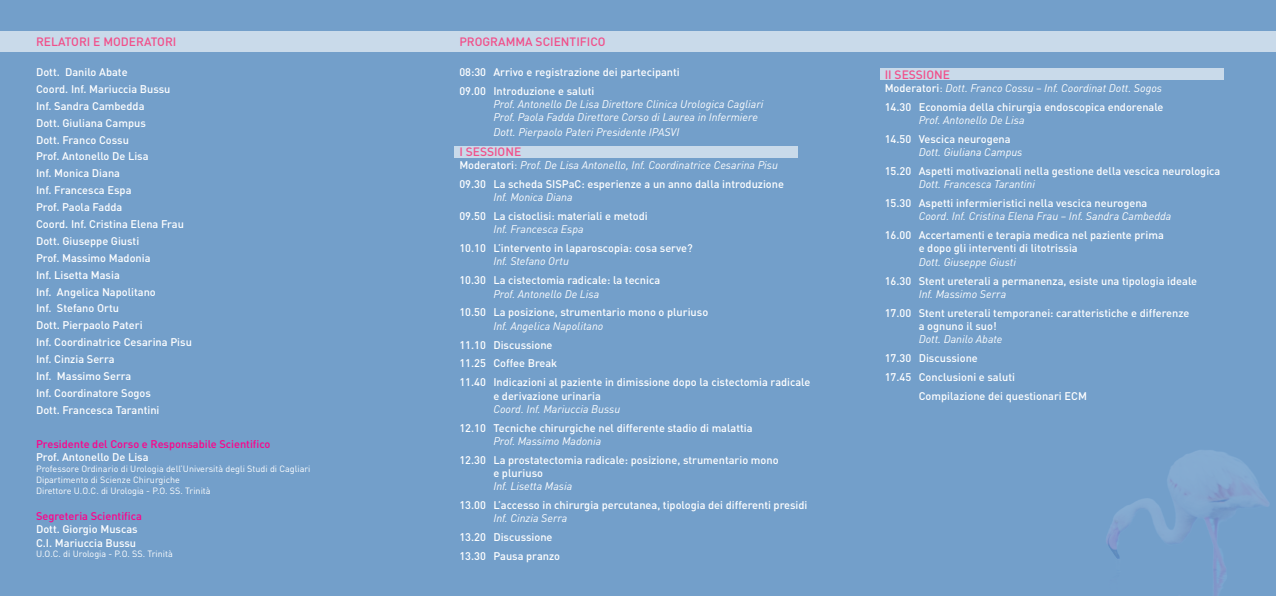
<style>
.page{position:relative;width:1276px;height:596px;background:#fff}
.page>*{position:absolute;margin:0;border:0;box-sizing:border-box;transform-origin:0 0}
.Normale{font:500 12px "DIN";color:#f14f8a}
.Normale-2{font:500 11px/13.2px "DIN";color:#fff}
.Normale-3{font:italic 11px/13.2px "DIN";color:#fff}
.Normale-4{font:500 11px/13.2px "DIN";color:#ff008a}
.Normale-5{font:9px "DIN";color:#fff}
.s1{color:#fff}
.s2{font-weight:500;font-style:normal}
.s3{font-style:normal}
.s4{font-weight:400;font-style:italic}
</style>
<div class="page">
<div style="left:0;top:0;width:1276px;height:595px;background:#739fca"></div>
<div style="left:0;top:32px;width:1276px;height:20px;background:#c9daea"></div>
<div style="left:454px;top:146px;width:344px;height:12px;background:#c9daea"></div>
<div style="left:880px;top:68px;width:344px;height:12px;background:#c9daea"></div>
<img style="left:1106px;top:450px;width:164px;height:145px">
<p class="Normale" style="left:36px;top:34px;width:142px">RELATORI E MODERATORI</p>
<p class="Normale" style="left:459px;top:34px;width:148px">PROGRAMMA SCIENTIFICO</p>
<p class="Normale-2" style="left:36px;top:65px;width:93px">Dott. Danilo Abate</p>
<p class="Normale-2" style="left:36px;top:82px;width:136px">Coord. Inf. Mariuccia Bussu</p>
<p class="Normale-2" style="left:36px;top:99px;width:110px">Inf. Sandra Cambedda</p>
<p class="Normale-2" style="left:36px;top:116px;width:111px">Dott. Giuliana Campus</p>
<p class="Normale-2" style="left:36px;top:132px;width:94px">Dott. Franco Cossu</p>
<p class="Normale-2" style="left:36px;top:149px;width:114px">Prof. Antonello De Lisa</p>
<p class="Normale-2" style="left:36px;top:166px;width:86px">Inf. Monica Diana</p>
<p class="Normale-2" style="left:36px;top:183px;width:97px">Inf. Francesca Espa</p>
<p class="Normale-2" style="left:36px;top:200px;width:88px">Prof. Paola Fadda</p>
<p class="Normale-2" style="left:36px;top:217px;width:149px">Coord. Inf. Cristina Elena Frau</p>
<p class="Normale-2" style="left:36px;top:234px;width:105px">Dott. Giuseppe Giusti</p>
<p class="Normale-2" style="left:36px;top:250px;width:116px">Prof. Massimo Madonia</p>
<p class="Normale-2" style="left:36px;top:267px;width:85px">Inf. Lisetta Masia</p>
<p class="Normale-2" style="left:36px;top:284px;width:121px">Inf. Angelica Napolitano</p>
<p class="Normale-2" style="left:36px;top:301px;width:84px">Inf. Stefano Ortu</p>
<p class="Normale-2" style="left:36px;top:318px;width:108px">Dott. Pierpaolo Pateri</p>
<p class="Normale-2" style="left:36px;top:335px;width:157px">Inf. Coordinatrice Cesarina Pisu</p>
<p class="Normale-2" style="left:36px;top:352px;width:80px">Inf. Cinzia Serra</p>
<p class="Normale-2" style="left:36px;top:369px;width:97px">Inf. Massimo Serra</p>
<p class="Normale-2" style="left:36px;top:385px;width:116px">Inf. Coordinatore Sogos</p>
<p class="Normale-2" style="left:36px;top:402px;width:125px">Dott. Francesca Tarantini</p>
<p class="Normale-4" style="left:36px;top:437px;width:236px">Presidente del Corso e Responsabile Scientifico<br><span class="s1">Prof. Antonello De Lisa</span></p>
<p class="Normale-5" style="left:36px;top:463px;width:276px">Professore Ordinario di Urologia dell’Università degli Studi di Cagliari</p>
<p class="Normale-5" style="left:36px;top:473px;width:145px">Dipartimento di Scienze Chirurgiche</p>
<p class="Normale-5" style="left:36px;top:484px;width:176px">Direttore U.O.C. di Urologia - P.O. SS. Trinità</p>
<p class="Normale-4" style="left:36px;top:509px;width:107px">Segreteria Scientifica</p>
<p class="Normale-2" style="left:36px;top:522px;width:103px">Dott. Giorgio Muscas</p>
<p class="Normale-2" style="left:36px;top:535px;width:102px">C.I. Mariuccia Bussu</p>
<p class="Normale-5" style="left:36px;top:548px;width:138px">U.O.C. di Urologia - P.O. SS. Trinità</p>
<p class="Normale-2" style="left:459px;top:65px;width:222px">08:30 Arrivo e registrazione dei partecipanti</p>
<p class="Normale-3" style="left:493px;top:84px;width:271px;text-indent:-34px"><span class="s2">09.00 Introduzione e saluti<br></span>Prof. Antonello De Lisa Direttore Clinica Urologica Cagliari</p>
<p class="Normale-3" style="left:493px;top:110px;width:266px">Prof. Paola Fadda Direttore Corso di Laurea in Infermiere</p>
<p class="Normale-3" style="left:493px;top:125px;width:187px">Dott. Pierpaolo Pateri Presidente IPASVI</p>
<p class="Normale" style="left:459px;top:144px;width:63px">I SESSIONE</p>
<p class="Normale-3" style="left:459px;top:158px;width:320px"><span class="s2">Moderatori</span><span class="s3">:</span> Prof. De Lisa Antonello, Inf. Coordinatrice Cesarina Pisu</p>
<p class="Normale-2" style="left:493px;top:177px;width:292px;text-indent:-34px">09.30 La scheda SISPaC: esperienze a un anno dalla introduzione<br><span class="s4">Inf. Monica Diana</span></p>
<p class="Normale-2" style="left:493px;top:209px;width:156px;text-indent:-34px">09.50 La cistoclisi: materiali e metodi<br><span class="s4">Inf. Francesca Espa</span></p>
<p class="Normale-2" style="left:493px;top:241px;width:201px;text-indent:-34px">10.10 L’intervento in laparoscopia: cosa serve?<br><span class="s4">Inf. Stefano Ortu</span></p>
<p class="Normale-2" style="left:493px;top:273px;width:168px;text-indent:-34px">10.30 La cistectomia radicale: la tecnica<br><span class="s4">Prof. Antonello De Lisa</span></p>
<p class="Normale-2" style="left:493px;top:305px;width:216px;text-indent:-34px">10.50 La posizione, strumentario mono o pluriuso<br><span class="s4">Inf. Angelica Napolitano</span></p>
<p class="Normale-2" style="left:459px;top:337px;width:95px">11.10 Discussione</p>
<p class="Normale-2" style="left:459px;top:356px;width:99px">11.25 Coffee Break</p>
<p class="Normale-2" style="left:493px;top:375px;width:318px;text-indent:-34px">11.40 Indicazioni al paziente in dimissione dopo la cistectomia radicale e derivazione urinaria<br><span class="s4">Coord. Inf. Mariuccia Bussu</span></p>
<p class="Normale-2" style="left:493px;top:420px;width:261px;text-indent:-34px">12.10 Tecniche chirurgiche nel differente stadio di malattia<br><span class="s4">Prof. Massimo Madonia</span></p>
<p class="Normale-2" style="left:493px;top:452px;width:287px;text-indent:-34px">12.30 La prostatectomia radicale: posizione, strumentario mono e pluriuso<br><span class="s4">Inf. Lisetta Masia</span></p>
<p class="Normale-2" style="left:493px;top:498px;width:316px;text-indent:-34px">13.00 L’accesso in chirurgia percutanea, tipologia dei differenti presidi<br><span class="s4">Inf. Cinzia Serra</span></p>
<p class="Normale-2" style="left:459px;top:530px;width:95px">13.20 Discussione</p>
<p class="Normale-2" style="left:459px;top:549px;width:102px">13.30 Pausa pranzo</p>
<p class="Normale" style="left:884px;top:67px;width:67px">II SESSIONE</p>
<p class="Normale-3" style="left:884px;top:81px;width:279px"><span class="s2">Moderatori</span><span class="s3">:</span> Dott. Franco Cossu – Inf. Coordinat Dott. Sogos</p>
<p class="Normale-2" style="left:918px;top:100px;width:246px;text-indent:-34px">14.30 Economia della chirurgia endoscopica endorenale<br><span class="s4">Prof. Antonello De Lisa</span></p>
<p class="Normale-2" style="left:918px;top:132px;width:105px;text-indent:-34px">14.50 Vescica neurogena<br><span class="s4">Dott. Giuliana Campus</span></p>
<p class="Normale-2" style="left:918px;top:164px;width:303px;text-indent:-34px">15.20 Aspetti motivazionali nella gestione della vescica neurologica<br><span class="s4">Dott. Francesca Tarantini</span></p>
<p class="Normale-2" style="left:918px;top:196px;width:254px;text-indent:-34px">15.30 Aspetti infermieristici nella vescica neurogena<br><span class="s4">Coord. Inf. Cristina Elena Frau – Inf. Sandra Cambedda</span></p>
<p class="Normale-2" style="left:918px;top:228px;width:247px;text-indent:-34px">16.00 Accertamenti e terapia medica nel paziente prima e dopo gli interventi di litotrissia<br><span class="s4">Dott. Giuseppe Giusti</span></p>
<p class="Normale-2" style="left:918px;top:273px;width:280px;text-indent:-34px">16.30 Stent ureterali a permanenza, esiste una tipologia ideale<br><span class="s4">Inf. Massimo Serra</span></p>
<p class="Normale-2" style="left:918px;top:305px;width:272px;text-indent:-34px">17.00 Stent ureterali temporanei: caratteristiche e differenze a ognuno il suo!<br><span class="s4">Dott. Danilo Abate</span></p>
<p class="Normale-2" style="left:884px;top:351px;width:95px">17.30 Discussione</p>
<p class="Normale-2" style="left:884px;top:369px;width:132px">17.45 Conclusioni e saluti</p>
<p class="Normale-2" style="left:918px;top:388px;width:170px">Compilazione dei questionari ECM</p>
</div>
